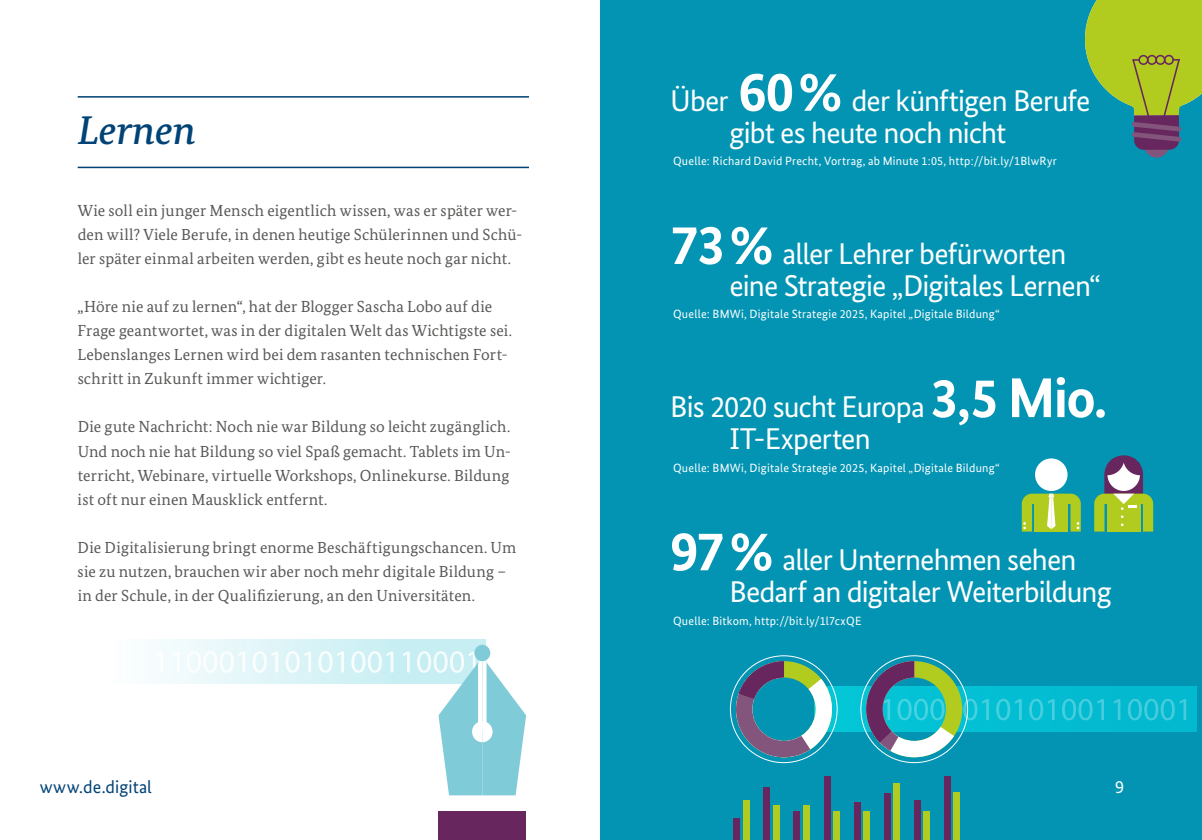
<style>
.page{position:relative;width:1202px;height:840px;background:#fff}
.page>*{position:absolute;margin:0;border:0;box-sizing:border-box;transform-origin:0 0}
.t1{font:italic 500 40px "Bundes Serif";color:#004376}
.t2{font:30px/32px "Bundes Sans";letter-spacing:-.03em;color:#fff}
.t3{font:18px "Bundes Sans";letter-spacing:.005em;color:#004376}
.t4{font:18px "Bundes Sans";color:#fff}
.t5{font:16px/24px "Bundes Serif";letter-spacing:.01em;color:#575756}
.t6{font:12px "Bundes Sans";letter-spacing:.02em;color:#fff}
.s1{font-weight:700;font-size:56px}
</style>
<div class="page">
<img style="left:160px;top:639px;width:326px;height:44px">
<svg style="left:160px;top:651px;width:3px;height:21px"></svg>
<svg style="left:173px;top:651px;width:6px;height:21px"></svg>
<svg style="left:187px;top:650px;width:58px;height:22px"></svg>
<svg style="left:253px;top:650px;width:25px;height:22px"></svg>
<svg style="left:285px;top:650px;width:26px;height:22px"></svg>
<svg style="left:318px;top:650px;width:26px;height:22px"></svg>
<svg style="left:351px;top:650px;width:42px;height:22px"></svg>
<svg style="left:403px;top:651px;width:7px;height:21px"></svg>
<svg style="left:417px;top:651px;width:109px;height:143px"></svg>
<div style="left:438px;top:811px;width:88px;height:28px;background:#67265d"></div>
<div style="left:601px;top:0;width:601px;height:839px;background:#0394b3"></div>
<svg style="left:1085px;top:0;width:117px;height:157px"></svg>
<img style="left:832px;top:686px;width:364px;height:45px">
<svg style="left:996px;top:698px;width:26px;height:22px"></svg>
<svg style="left:1029px;top:698px;width:26px;height:22px"></svg>
<svg style="left:1062px;top:698px;width:42px;height:22px"></svg>
<svg style="left:1113px;top:698px;width:7px;height:21px"></svg>
<svg style="left:1128px;top:698px;width:58px;height:22px"></svg>
<svg style="left:866px;top:660px;width:123px;height:96px"></svg>
<svg style="left:736px;top:660px;width:96px;height:96px"></svg>
<div style="left:733px;top:818px;width:7px;height:21px;background:#67265d"></div>
<div style="left:743px;top:799px;width:7px;height:40px;background:#b1cb1f"></div>
<div style="left:763px;top:786px;width:7px;height:53px;background:#67265d"></div>
<div style="left:773px;top:805px;width:7px;height:34px;background:#b1cb1f"></div>
<div style="left:793px;top:810px;width:7px;height:29px;background:#67265d"></div>
<div style="left:803px;top:805px;width:7px;height:34px;background:#b1cb1f"></div>
<div style="left:823px;top:775px;width:7px;height:64px;background:#67265d"></div>
<div style="left:833px;top:810px;width:7px;height:29px;background:#b1cb1f"></div>
<div style="left:853px;top:802px;width:7px;height:37px;background:#67265d"></div>
<div style="left:863px;top:811px;width:7px;height:28px;background:#b1cb1f"></div>
<div style="left:883px;top:792px;width:7px;height:47px;background:#67265d"></div>
<div style="left:893px;top:783px;width:7px;height:56px;background:#b1cb1f"></div>
<div style="left:914px;top:799px;width:6px;height:40px;background:#67265d"></div>
<div style="left:923px;top:810px;width:7px;height:29px;background:#b1cb1f"></div>
<div style="left:944px;top:775px;width:6px;height:64px;background:#67265d"></div>
<div style="left:953px;top:792px;width:7px;height:47px;background:#b1cb1f"></div>
<div style="left:1035px;top:458px;width:32px;height:32px;background:#fff;border-radius:50%"></div>
<svg style="left:1022px;top:493px;width:59px;height:38px;background:#a8ca42"></svg>
<svg style="left:1094px;top:455px;width:59px;height:76px"></svg>
<hr style="left:78px;top:96px;width:451px;height:2px;background:#004376">
<hr style="left:78px;top:166px;width:451px;height:2px;background:#004376">
<div style="left:474px;top:644px;width:16px;height:16px;background:#80cbd8;border-radius:50%"></div>
<h2 class="t1" style="left:78px;top:106px;width:120px">Lernen</h2>
<p class="t5" style="left:78px;top:198px;width:446px">Wie soll ein junger Mensch eigentlich wissen, was er später wer&shy;den will? Viele Berufe, in denen heutige Schülerinnen und Schü&shy;ler später einmal arbeiten werden, gibt es heute noch gar nicht.</p>
<p class="t5" style="left:78px;top:294px;width:436px">„Höre nie auf zu lernen“, hat der Blogger Sascha Lobo auf die Frage geantwortet, was in der digitalen Welt das Wichtigste sei.<br>Lebenslanges Lernen wird bei dem rasanten technischen Fort&shy;schritt in Zukunft immer wichtiger.</p>
<p class="t5" style="left:78px;top:414px;width:435px;text-align:justify">Die gute Nachricht: Noch nie war Bildung so leicht zugänglich.<br>Und noch nie hat Bildung so viel Spaß gemacht. Tablets im Un&shy;terricht, Webinare, virtuelle Workshops, Onlinekurse. Bildung ist oft nur einen Mausklick entfernt.</p>
<p class="t5" style="left:78px;top:534px;width:440px">Die Digitalisierung bringt enorme Beschäftigungschancen. Um sie zu nutzen, brauchen wir aber noch mehr digitale Bildung – in der Schule, in der Qualifizierung, an den Universitäten.</p>
<p class="t3" style="left:40px;top:775px;width:114px">www.de.digital</p>
<p class="t2" style="left:729px;top:84px;width:363px;text-indent:-59px">Über <span class="s1">60%</span> der künftigen Berufe gibt es heute noch nicht</p>
<p class="t6" style="left:673px;top:154px;width:385px">Quelle: Richard David Precht, Vortrag, ab Minute 1:05, http://bit.ly/1BlwRyr</p>
<p class="t2" style="left:729px;top:237px;width:373px;text-indent:-59px"><span class="s1">73%</span> aller Lehrer befürworten eine Strategie „Digitales Lernen“</p>
<p class="t6" style="left:673px;top:307px;width:328px">Quelle: BMWi, Digitale Strategie 2025, Kapitel „Digitale Bildung“</p>
<p class="t2" style="left:729px;top:390px;width:379px;text-indent:-59px">Bis 2020 sucht Europa <span class="s1">3,5 Mio.<br></span>IT-Experten</p>
<p class="t6" style="left:673px;top:460px;width:328px">Quelle: BMWi, Digitale Strategie 2025, Kapitel „Digitale Bildung“</p>
<p class="t2" style="left:729px;top:543px;width:384px;text-indent:-59px"><span class="s1">97%</span> aller Unternehmen sehen<br>Bedarf an digitaler Weiterbildung</p>
<p class="t6" style="left:673px;top:613px;width:190px">Quelle: Bitkom, http://bit.ly/1l7cxQE</p>
<p class="t4" style="left:1115px;top:775px;width:10px">9</p>
</div>
